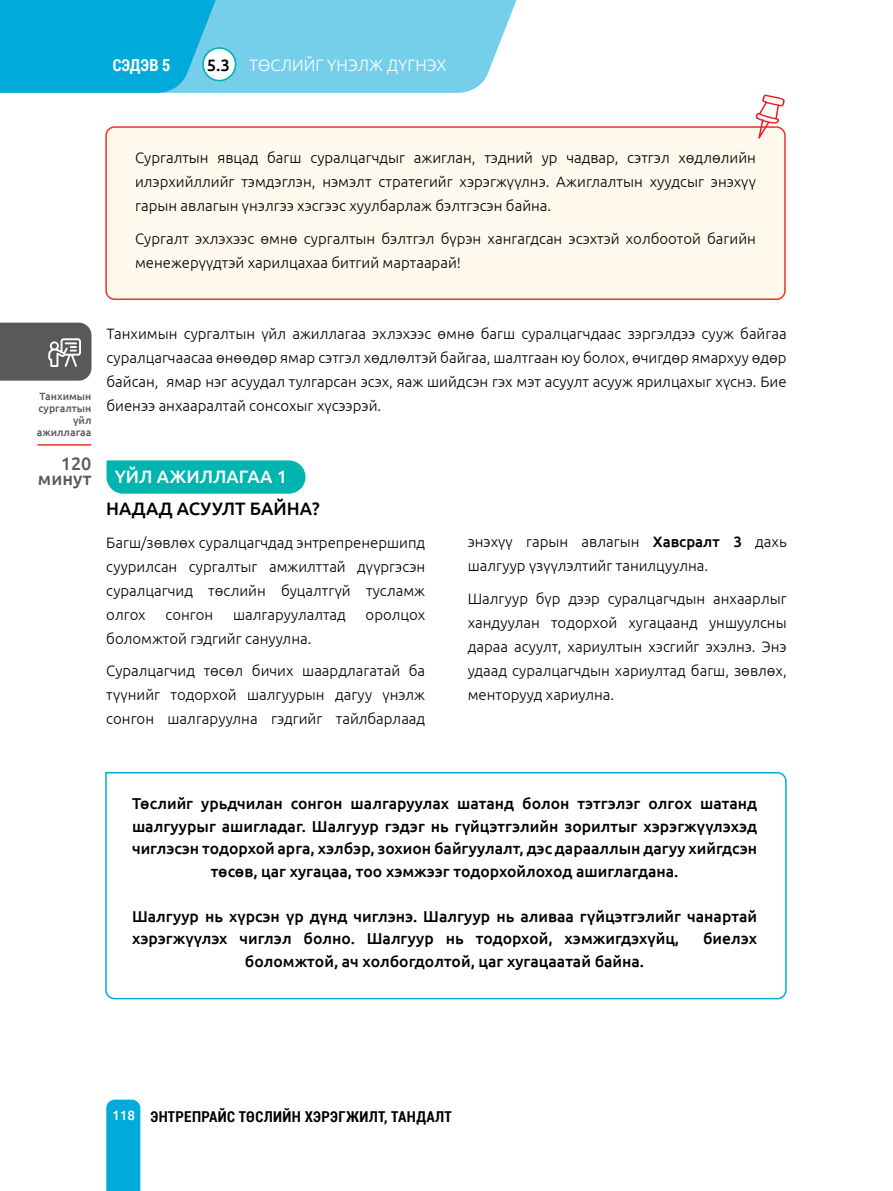
<style>
.page{position:relative;width:893px;height:1191px;background:#fff}
.page>*{position:absolute;margin:0;border:0;box-sizing:border-box;transform-origin:0 0}
.t1{font:500 18px "Ubuntu";color:#000}
.t2{font:500 18px "Ubuntu";color:#fff}
.t3{font:500 18px/15px "Ubuntu";color:#585a5b;text-align:right}
.t4{font:300 16.5px "Ubuntu";color:#fff}
.t5{font:700 16.5px "Roboto Condensed";color:#fff}
.t6{font:500 15.75px/22.5px "Ubuntu";color:#000;text-align:center}
.t7{font:300 15px/24px "Ubuntu";color:#000;text-align:justify}
.t8{font:700 15px "Roboto Condensed";letter-spacing:.02em;color:#000}
.t9{font:500 10.5px/12px "Ubuntu";color:#585a5b;text-align:right}
.s1{font-weight:500;color:#000}
.s2{font-weight:500}
.s3{font-family:"Ubuntu";font-weight:500;font-size:13.5px;color:#fff}
</style>
<div class="page">
<svg style="left:106px;top:460px;width:199px;height:34px;background:#0cb8b3"></svg>
<svg style="left:0;top:323px;width:92px;height:58px;background:#676869"></svg>
<div style="left:106px;top:127px;width:679px;height:172px;background:#fff8ed;border-radius:9px"></div>
<div style="left:105px;top:126px;width:681px;height:174px;border:2px solid #ee3124;border-radius:9px"></div>
<svg style="left:755px;top:94px;width:30px;height:45px"></svg>
<svg style="left:105px;top:772px;width:682px;height:228px"></svg>
<hr style="left:38px;top:444px;width:53px;height:1px;background:#ee3124">
<svg style="left:216px;top:0;width:301px;height:93px;background:#7ed1eb"></svg>
<div style="left:203px;top:48px;width:33px;height:33px;background:#fff;border-radius:50%"></div>
<div style="left:202px;top:47px;width:34px;height:34px;border:2px solid #00b5b0;border-radius:50%"></div>
<svg style="left:0;top:0;width:216px;height:93px;background:#0caedc"></svg>
<div style="left:106px;top:1099px;width:34px;height:92px;background:#00abdb"></div>
<p class="t5" style="left:113px;top:53px;width:59px">СЭДЭВ 5</p>
<p class="t4" style="left:207px;top:55px;width:241px"><span class="s1">5.3</span> ТӨСЛИЙГ ҮНЭЛЖ ДҮГНЭХ</p>
<p class="t7" style="left:135px;top:145px;width:622px">Сургалтын явцад багш суралцагчдыг ажиглан, тэдний ур чадвар, сэтгэл хөдлөлийн илэрхийллийг тэмдэглэн, нэмэлт стратегийг хэрэгжүүлнэ. Ажиглалтын хуудсыг энэхүү гарын авлагын үнэлгээ хэсгээс хуулбарлаж бэлтгэсэн байна.</p>
<p class="t7" style="left:135px;top:226px;width:622px">Сургалт эхлэхээс өмнө сургалтын бэлтгэл бүрэн хангагдсан эсэхтэй холбоотой багийн менежерүүдтэй харилцахаа битгий мартаарай!</p>
<p class="t9" style="left:37px;top:390px;width:56px">Танхимын сургалтын үйл ажиллагаа</p>
<p class="t7" style="left:106px;top:321px;width:682px">Танхимын сургалтын үйл ажиллагаа эхлэхээс өмнө багш суралцагчдаас зэргэлдээ сууж байгаа суралцагчаасаа өнөөдөр ямар сэтгэл хөдлөлтэй байгаа, шалтгаан юу болох, өчигдөр ямархуу өдөр байсан, ямар нэг асуудал тулгарсан эсэх, яаж шийдсэн гэх мэт асуулт асууж ярилцахыг хүснэ. Бие биенээ анхааралтай сонсохыг хүсээрэй.</p>
<p class="t3" style="left:38px;top:455px;width:55px">120 минут</p>
<p class="t2" style="left:115px;top:465px;width:174px">ҮЙЛ АЖИЛЛАГАА 1</p>
<p class="t1" style="left:106px;top:497px;width:215px">НАДАД АСУУЛТ БАЙНА?</p>
<p class="t7" style="left:106px;top:530px;width:320px">Багш/зөвлөх суралцагчдад энтрепренершипд суурилсан сургалтыг амжилттай дүүргэсэн суралцагчид төслийн буцалтгүй тусламж олгох</p>
<p class="t7" style="left:166px;top:602px;width:49px">сонгон</p>
<p class="t7" style="left:233px;top:602px;width:114px">шалгаруулалтад</p>
<p class="t7" style="left:366px;top:602px;width:61px">оролцох</p>
<p class="t7" style="left:106px;top:621px;width:320px;line-height:32.5px">боломжтой гэдгийг сануулна.<br>Суралцагчид төсөл бичих шаардлагатай ба</p>
<p class="t7" style="left:106px;top:682px;width:320px">түүнийг тодорхой шалгуурын дагуу үнэлж сонгон шалгаруулна гэдгийг тайлбарлаад</p>
<p class="t7" style="left:468px;top:529px;width:320px">энэхүү гарын авлагын <span class="s2">Хавсралт 3</span> дахь шалгуур үзүүлэлтийг танилцуулна.</p>
<p class="t7" style="left:468px;top:586px;width:320px">Шалгуур бүр дээр суралцагчдын анхаарлыг хандуулан тодорхой хугацаанд уншуулсны дараа асуулт, хариултын хэсгийг эхэлнэ. Энэ удаад суралцагчдын хариултад багш, зөвлөх, менторууд хариулна.</p>
<p class="t6" style="left:132px;top:791px;width:627px">Төслийг урьдчилан сонгон шалгаруулах шатанд болон тэтгэлэг олгох шатанд шалгуурыг ашигладаг. Шалгуур гэдэг нь гүйцэтгэлийн зорилтыг хэрэгжүүлэхэд чиглэсэн тодорхой арга, хэлбэр, зохион байгуулалт, дэс дарааллын дагуу хийгдсэн төсөв, цаг хугацаа, тоо хэмжээг тодорхойлоход ашиглагдана.</p>
<p class="t6" style="left:132px;top:904px;width:627px;text-align:left">Шалгуур нь хүрсэн үр дүнд чиглэнэ. Шалгуур нь аливаа гүйцэтгэлийг чанартай хэрэгжүүлэх чиглэл болно. Шалгуур нь тодорхой, хэмжигдэхүйц,</p>
<p class="t6" style="left:703px;top:926px;width:55px">биелэх</p>
<p class="t6" style="left:245px;top:949px;width:401px">боломжтой, ач холбогдолтой, цаг хугацаатай байна.</p>
<p class="t8" style="left:112px;top:1106px;width:341px"><span class="s3">118</span> ЭНТРЕПРАЙС ТӨСЛИЙН ХЭРЭГЖИЛТ, ТАНДАЛТ</p>
</div>
